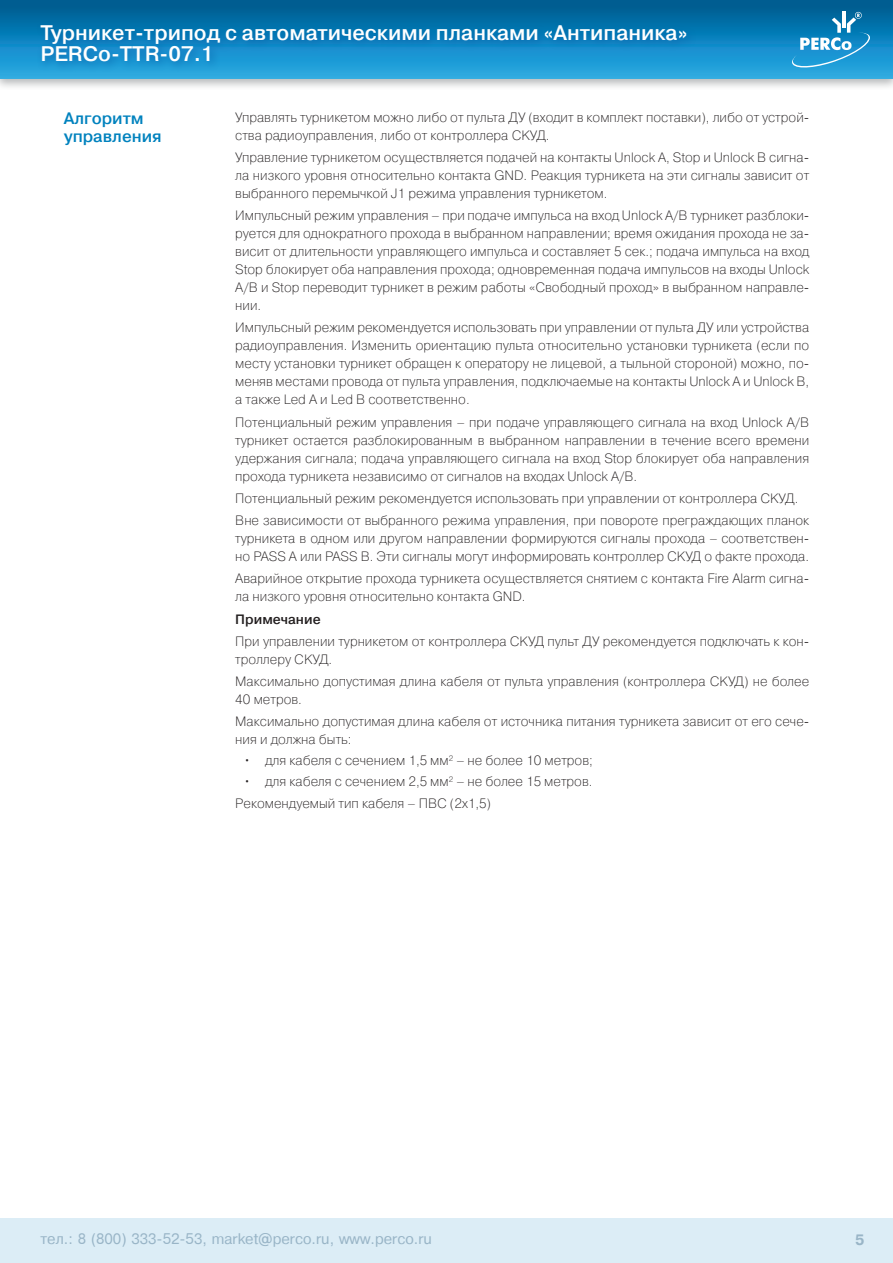
<style>
.page{position:relative;width:893px;height:1263px;background:#fff}
.page>*{position:absolute;margin:0;border:0;box-sizing:border-box;transform-origin:0 0}
.t1{font:700 21px/21px "Pragmatica Light C";color:#fff}
.t2{font:700 16.5px/18px "Pragmatica Light C";color:#0082be}
.t3{font:15px "Pragmatica Plain";color:#99b5c7}
.t4{font:15px "Pragmatica Bold Cyrillic";color:#99b5c7}
.t5{font:13.5px/18px "Pragmatica Light C";color:#231f20}
.t6{font:700 13.5px "Pragmatica Light C";color:#231f20}
</style>
<div class="page">
<div style="left:0;top:0;width:893px;height:91px;background:#505659;opacity:.41"></div>
<div style="left:0;top:0;width:893px;height:79px;background:linear-gradient(to bottom,#00578e,#29aeeb)"></div>
<div style="left:0;top:1219px;width:893px;height:44px;background:#dcedf6"></div>
<div style="left:37px;top:20px;width:660px;height:52px;background:#085fa7;opacity:.75"></div>
<svg style="left:792px;top:12px;width:78px;height:57px;background:#3397c8"></svg>
<h1 class="t1" style="left:40px;top:22px;width:648px">Турникет-трипод с автоматическими планками «Антипаника»<br>PERCo-TTR-07.1</h1>
<p class="t2" style="left:64px;top:110px;width:100px">Алгоритм управления</p>
<p class="t5" style="left:235px;top:108px;width:575px">Управлять турникетом можно либо от пульта ДУ (входит в комплект поставки), либо от устрой&shy;ства радиоуправления, либо от контроллера СКУД.</p>
<p class="t5" style="left:235px;top:148px;width:575px;text-align:justify">Управление турникетом осуществляется подачей на контакты Unlock A, Stop и Unlock B сигна&shy;ла низкого уровня относительно контакта GND. Реакция турникета на эти сигналы зависит от выбранного перемычкой J1 режима управления турникетом.</p>
<p class="t5" style="left:235px;top:207px;width:576px;text-align:justify">Импульсный режим управления – при подаче импульса на вход Unlock A/B турникет разблоки&shy;руется для однократного прохода в выбранном направлении; время ожидания прохода не за&shy;висит от длительности управляющего импульса и составляет 5 сек.; подача импульса на вход Stop блокирует оба направления прохода; одновременная подача импульсов на входы Unlock A/B и Stop переводит турникет в режим работы «Свободный проход» в выбранном направле&shy;нии.</p>
<p class="t5" style="left:235px;top:319px;width:576px;text-align:justify">Импульсный режим рекомендуется использовать при управлении от пульта ДУ или устройства радиоуправления. Изменить ориентацию пульта относительно установки турникета (если по месту установки турникет обращен к оператору не лицевой, а тыльной стороной) можно, по&shy;меняв местами провода от пульта управления, подключаемые на контакты Unlock A и Unlock B, а также Led A и Led B соответственно.</p>
<p class="t5" style="left:235px;top:413px;width:576px;text-align:justify">Потенциальный режим управления – при подаче управляющего сигнала на вход Unlock A/B турникет остается разблокированным в выбранном направлении в течение всего времени удержания сигнала; подача управляющего сигнала на вход Stop блокирует оба направления прохода турникета независимо от сигналов на входах Unlock A/B.</p>
<p class="t5" style="left:235px;top:487px;width:576px;line-height:22.2px">Потенциальный режим рекомендуется использовать при управлении от контроллера СКУД.<br>Вне зависимости от выбранного режима управления, при повороте преграждающих планок</p>
<p class="t5" style="left:235px;top:529px;width:576px">турникета в одном или другом направлении формируются сигналы прохода – соответствен&shy;но PASS A или PASS B. Эти сигналы могут информировать контроллер СКУД о факте прохода.</p>
<p class="t5" style="left:235px;top:570px;width:576px">Аварийное открытие прохода турникета осуществляется снятием с контакта Fire Alarm сигна&shy;ла низкого уровня относительно контакта GND.</p>
<p class="t6" style="left:235px;top:612px;width:87px">П римечание</p>
<p class="t5" style="left:235px;top:632px;width:576px">При управлении турникетом от контроллера СКУД пульт ДУ рекомендуется подключать к кон&shy;троллеру СКУД.</p>
<p class="t5" style="left:235px;top:672px;width:576px">Максимально допустимая длина кабеля от пульта управления (контроллера СКУД) не более<br>40 метров.</p>
<p class="t5" style="left:235px;top:713px;width:576px">Максимально допустимая длина кабеля от источника питания турникета зависит от его сече&shy;ния и должна быть:</p>
<p class="t5" style="left:244px;top:751px;width:351px">• для кабеля с сечением 1,5 мм<sup>2</sup> – не более 10 метров;</p>
<p class="t5" style="left:235px;top:770px;width:359px;line-height:22.2px;text-indent:8px">• для кабеля с сечением 2,5 мм<sup>2</sup> – не более 15 метров.<br>Рекомендуемый тип кабеля – ПВС (2х1,5)</p>
<p class="t3" style="left:40px;top:1231px;width:393px">тел.: 8 (800) 333-52-53, market@perco.ru, www.perco.ru</p>
<p class="t4" style="left:855px;top:1231px;width:11px">5</p>
</div>
